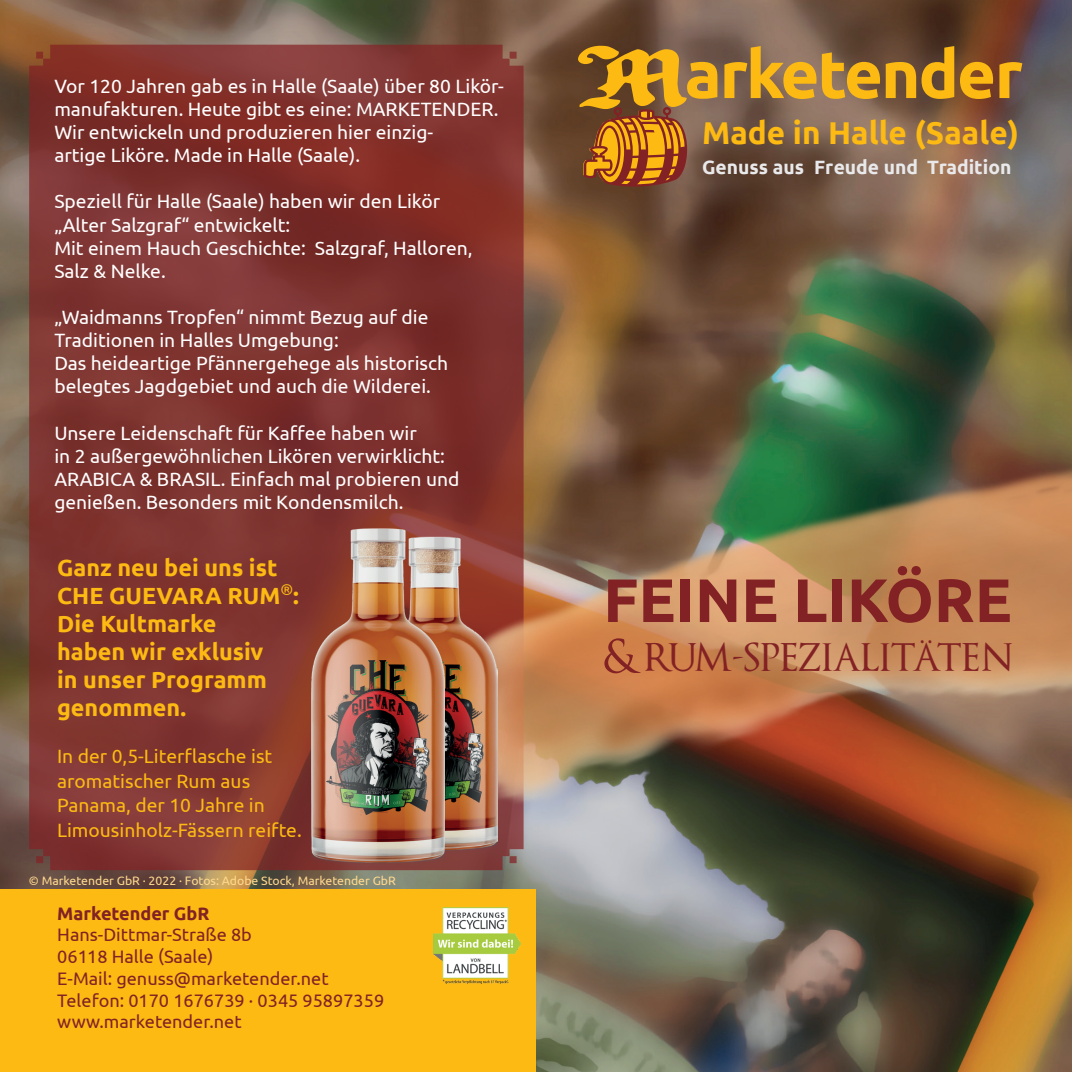
<style>
.page{position:relative;width:1072px;height:1072px;background:#fff}
.page>*{position:absolute;margin:0;border:0;box-sizing:border-box;transform-origin:0 0}
.t1{font:700 61.25px "Ubuntu";color:#832224}
.t2{font:37.62px "Optimus Princeps";color:#832224}
.t3{font:700 31.5px "Ubuntu";color:#fcba13}
.t4{font:700 23.45px/28px "Ubuntu";color:#fcba13}
.t5{font:19.25px/23.1px "Ubuntu";color:#fff}
.t6{font:19.25px/24.5px "Ubuntu";color:#fcba13}
.t7{font:700 19.25px "Ubuntu";color:#e9e9eb}
.t8{font:18.03px/21.7px "Ubuntu";color:#832224}
.t9{font:700 18.03px "Ubuntu";color:#832224}
.t10{font:12.25px "Ubuntu";color:#fed88f}
.s1{font-size:54.25px}
</style>
<div class="page">
<img style="left:0;top:0;width:1071px;height:1071px">
<svg style="left:960px;top:62px;width:33px;height:37px"></svg>
<svg style="left:999px;top:62px;width:23px;height:36px"></svg>
<svg style="left:724px;top:46px;width:230px;height:53px;background:#b08431"></svg>
<svg style="left:578px;top:46px;width:139px;height:141px;background:#a6702a"></svg>
<div style="left:0;top:889px;width:536px;height:182px;background:#fcba13"></div>
<svg style="left:29px;top:45px;width:494px;height:825px;background:#7f332f"></svg>
<img style="left:433px;top:907px;width:88px;height:76px">
<img style="left:406px;top:435px;width:665px;height:425px">
<img style="left:445px;top:512px;width:52px;height:360px">
<img style="left:311px;top:502px;width:134px;height:383px">
<p class="t5" style="left:54px;top:74px;width:451px">Vor 120 Jahren gab es in Halle (Saale) über 80 Likör&shy;manufakturen. Heute gibt es eine: MARKETENDER.<br>Wir entwickeln und produzieren hier einzig-<br>artige Liköre. Made in Halle (Saale).</p>
<p class="t5" style="left:54px;top:189px;width:420px">Speziell für Halle (Saale) haben wir den Likör „Alter Salzgraf“ entwickelt:<br>Mit einem Hauch Geschichte: Salzgraf, Halloren, Salz &amp; Nelke.</p>
<p class="t5" style="left:54px;top:305px;width:395px">„Waidmanns Tropfen“ nimmt Bezug auf die Traditionen in Halles Umgebung:<br>Das heideartige Pfännergehege als historisch belegtes Jagdgebiet und auch die Wilderei.</p>
<p class="t5" style="left:54px;top:420px;width:407px">Unsere Leidenschaft für Kaffee haben wir<br>in 2 außergewöhnlichen Likören verwirklicht:<br>ARABICA &amp; BRASIL. Einfach mal probieren und genießen. Besonders mit Kondensmilch.</p>
<p class="t4" style="left:57px;top:553px;width:243px">Ganz neu bei uns ist<br>CHE GUEVARA RUM<sup>®</sup>:<br>Die Kultmarke<br>haben wir exklusiv<br>in unser Programm genommen.</p>
<p class="t6" style="left:57px;top:743px;width:246px">In der 0,5-Literflasche ist aromatischer Rum aus<br>Panama, der 10 Jahre in<br>Limousinholz-Fässern reifte.</p>
<p class="t10" style="left:29px;top:872px;width:368px">© Marketender GbR · 2022 · Fotos: Adobe Stock, Marketender GbR</p>
<p class="t9" style="left:57px;top:902px;width:154px">Marketender GbR</p>
<p class="t8" style="left:57px;top:923px;width:328px">Hans-Dittmar-Straße 8b<br>06118 Halle (Saale)<br>E-Mail: genuss@marketender.net<br>Telefon: 0170 1676739 · 0345 95897359 www.marketender.net</p>
<h3 class="t3" style="left:702px;top:113px;width:318px">Made in Halle (Saale)</h3>
<p class="t7" style="left:702px;top:156px;width:311px">Genuss aus Freude und Tradition</p>
<h1 class="t1" style="left:603px;top:563px;width:410px">FEINE LIKÖRE</h1>
<h2 class="t2" style="left:603px;top:638px;width:411px"><span class="s1">&amp;</span> RUM-SPEZIALITÄTEN</h2>
</div>
